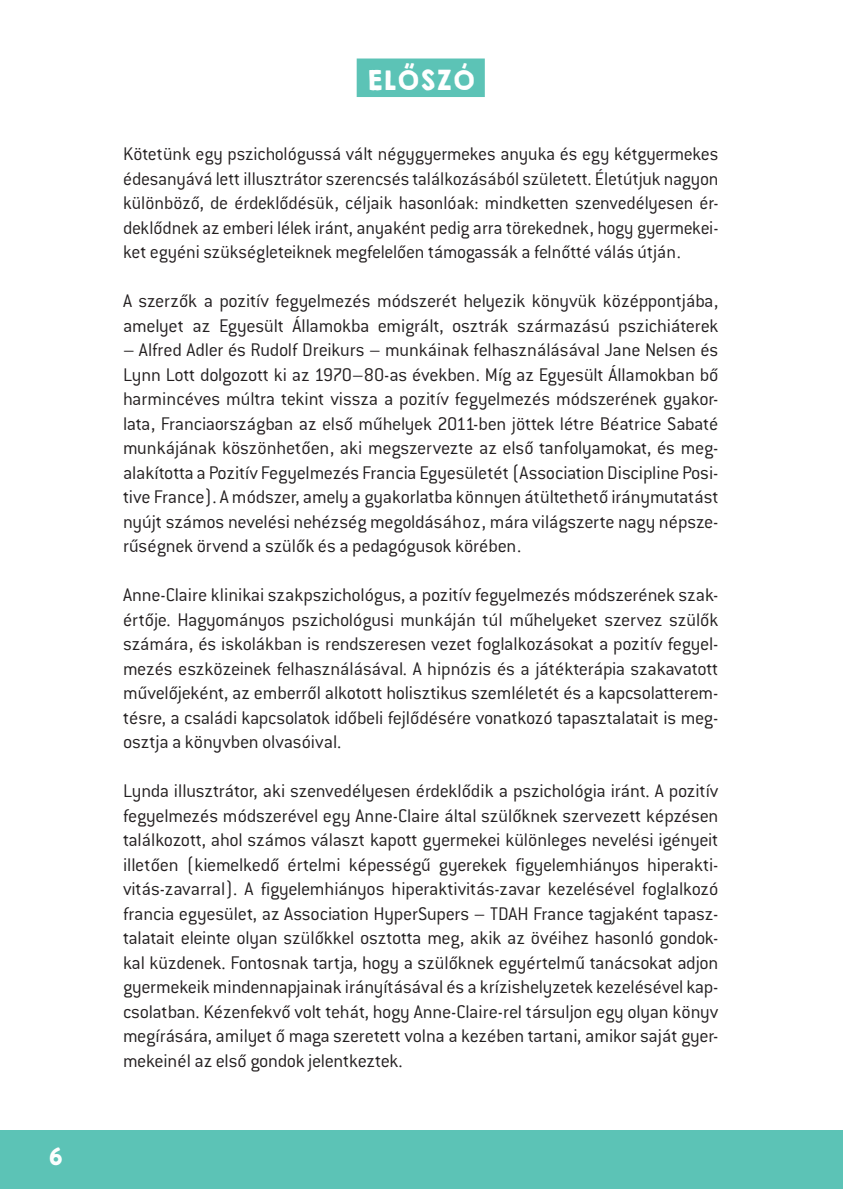
<style>
.page{position:relative;width:843px;height:1189px;background:#fff}
.page>*{position:absolute;margin:0;border:0;box-sizing:border-box;transform-origin:0 0}
.T1bis{font:24.5px "KGHAPPY Solid";color:#fff}
.titre_courant_-_foli{font:24.5px "Brandon Printed One";color:#fff}
.t1{font:20.12px/24.5px "Conduit Lt";letter-spacing:-.01em;color:#231f20;text-align:justify}
</style>
<div class="page">
<div style="left:0;top:1130px;width:843px;height:58px;background:#5cc3b6"></div>
<div style="left:357px;top:58px;width:128px;height:39px;background:#5cc3b6"></div>
<p class="titre_courant_-_foli" style="left:49px;top:1141px;width:16px">6</p>
<p class="T1bis" style="left:366px;top:62px;width:110px">ELŐSZÓ</p>
<p class="t1" style="left:123px;top:141px;width:597px">Kötetünk egy pszichológussá vált négygyermekes anyuka és egy kétgyermekes édesanyává lett illusztrátor szerencsés találkozásából született. Életútjuk nagyon különböző, de érdeklődésük, céljaik hasonlóak: mindketten szenvedélyesen ér&shy;deklődnek az emberi lélek iránt, anyaként pedig arra törekednek, hogy gyermekei&shy;ket egyéni szükségleteiknek megfelelően támogassák a felnőtté válás útján.</p>
<p class="t1" style="left:123px;top:288px;width:597px">A szerzők a pozitív fegyelmezés módszerét helyezik könyvük középpontjába, amelyet az Egyesült Államokba emigrált, osztrák származású pszichiáterek</p>
<p class="t1" style="left:123px;top:337px;width:597px">– Alfred Adler és Rudolf Dreikurs – munkáinak felhasználásával Jane Nelsen és Lynn Lott dolgozott ki az 1970–80-as években. Míg az Egyesült Államokban bő harmincéves múltra tekint vissza a pozitív fegyelmezés módszerének gyakor&shy;lata, Franciaországban az első műhelyek 2011-ben jöttek létre Béatrice Sabaté munkájának köszönhetően, aki megszervezte az első tanfolyamokat, és meg&shy;alakította a Pozitív Fegyelmezés Francia Egyesületét (Association Discipline Posi&shy;tive France). A módszer, amely a gyakorlatba könnyen átültethető iránymutatást nyújt számos nevelési nehézség megoldásához, mára világszerte nagy népsze&shy;rűségnek örvend a szülők és a pedagógusok körében.</p>
<p class="t1" style="left:123px;top:582px;width:597px">Anne-Claire klinikai szakpszichológus, a pozitív fegyelmezés módszerének szak&shy;értője. Hagyományos pszichológusi munkáján túl műhelyeket szervez szülők számára, és iskolákban is rendszeresen vezet foglalkozásokat a pozitív fegyel&shy;mezés eszközeinek felhasználásával. A hipnózis és a játékterápia szakavatott művelőjeként, az emberről alkotott holisztikus szemléletét és a kapcsolatterem&shy;tésre, a családi kapcsolatok időbeli fejlődésére vonatkozó tapasztalatait is meg&shy;osztja a könyvben olvasóival.</p>
<p class="t1" style="left:123px;top:778px;width:597px">Lynda illusztrátor, aki szenvedélyesen érdeklődik a pszichológia iránt. A pozitív fegyelmezés módszerével egy Anne-Claire által szülőknek szervezett képzésen találkozott, ahol számos választ kapott gyermekei különleges nevelési igényeit illetően (kiemelkedő értelmi képességű gyerekek figyelemhiányos hiperakti&shy;vitás-zavarral). A figyelemhiányos hiperaktivitás-zavar kezelésével foglalkozó francia egyesület, az Association HyperSupers – TDAH France tagjaként tapasz&shy;talatait eleinte olyan szülőkkel osztotta meg, akik az övéihez hasonló gondok&shy;kal küzdenek. Fontosnak tartja, hogy a szülőknek egyértelmű tanácsokat adjon gyermekeik mindennapjainak irányításával és a krízishelyzetek kezelésével kap&shy;csolatban. Kézenfekvő volt tehát, hogy Anne-Claire-rel társuljon egy olyan könyv megírására, amilyet ő maga szeretett volna a kezében tartani, amikor saját gyer&shy;mekeinél az első gondok jelentkeztek.</p>
</div>
